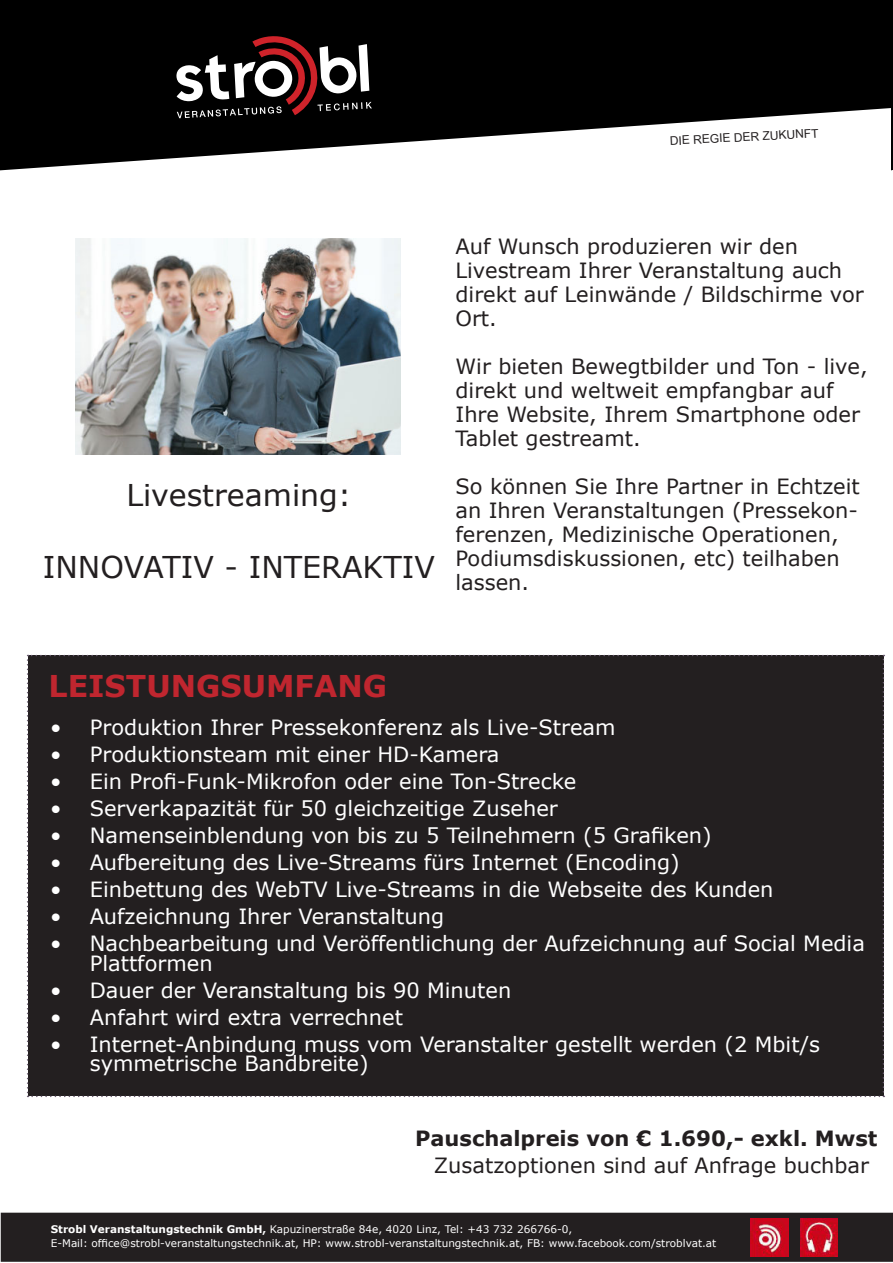
<style>
.page{position:relative;width:893px;height:1263px;background:#fff}
.page>*{position:absolute;margin:0;border:0;box-sizing:border-box;transform-origin:0 0}
.Body{font:30px "Verdana";color:#231f20}
.Head_2{font:700 30px "Verdana";color:#c0262f}
.t1{font:21px/19.5px "Verdana";color:#fff}
.t2{font:21px/24px "Verdana";color:#231f20}
.t3{font:700 21px "Verdana";color:#231f20}
.headline{font:12px "Arial Unicode MS";color:#231f20}
.t4{font:10.5px "Verdana";color:#fff}
.s1{font-weight:700}
</style>
<div class="page">
<img style="left:75px;top:238px;width:326px;height:217px">
<div style="left:27px;top:655px;width:857px;height:442px;background:#231f20"></div>
<div style="left:1px;top:1213px;width:892px;height:49px;background:#231f20"></div>
<img style="left:750px;top:1218px;width:38px;height:38px">
<img style="left:801px;top:1218px;width:37px;height:38px">
<hr style="left:892px;top:1214px;width:1px;height:49px;background:#231f20">
<svg style="left:0;top:0;width:892px;height:170px;fill:#000"></svg>
<svg style="left:176px;top:32px;width:196px;height:86px"></svg>
<img style="left:892px;top:0;width:1px;height:170px">
<p class="headline" style="left:669px;top:132px;width:150px;rotate:-3deg">DIE REGIE DER ZUKUNFT</p>
<p class="Body" style="left:126px;top:474px;width:227px">Livestreaming:</p>
<p class="Body" style="left:43px;top:546px;width:394px">INNOVATIV - INTERAKTIV</p>
<p class="t2" style="left:455px;top:234px;width:410px">Auf Wunsch produzieren wir den<br>Livestream Ihrer Veranstaltung auch direkt auf Leinwände / Bildschirme vor<br>Ort.</p>
<p class="t2" style="left:455px;top:354px;width:414px">Wir bieten Bewegtbilder und Ton - live, direkt und weltweit empfangbar auf<br>Ihre Website, Ihrem Smartphone oder<br>Tablet gestreamt.</p>
<p class="t2" style="left:455px;top:474px;width:406px">So können Sie Ihre Partner in Echtzeit an Ihren Veranstaltungen (Pressekon&shy;ferenzen, Medizinische Operationen,<br>Podiumsdiskussionen, etc) teilhaben lassen.</p>
<p class="Head_2" style="left:49px;top:665px;width:340px">LEISTUNGSUMFANG</p>
<p class="t1" style="left:50px;top:718px;width:567px">• Produktion Ihrer Pressekonferenz als Live-Stream</p>
<p class="t1" style="left:50px;top:745px;width:451px">• Produktionsteam mit einer HD-Kamera</p>
<p class="t1" style="left:50px;top:772px;width:528px">• Ein Profi-Funk-Mikrofon oder eine Ton-Strecke</p>
<p class="t1" style="left:50px;top:799px;width:509px">• Serverkapazität für 50 gleichzeitige Zuseher</p>
<p class="t1" style="left:50px;top:826px;width:663px">• Namenseinblendung von bis zu 5 Teilnehmern (5 Grafiken)</p>
<p class="t1" style="left:50px;top:853px;width:631px">• Aufbereitung des Live-Streams fürs Internet (Encoding)</p>
<p class="t1" style="left:50px;top:880px;width:725px">• Einbettung des WebTV Live-Streams in die Webseite des Kunden</p>
<p class="t1" style="left:50px;top:907px;width:396px">• Aufzeichnung Ihrer Veranstaltung</p>
<p class="t1" style="left:90px;top:934px;width:777px;text-indent:-40px">• Nachbearbeitung und Veröffentlichung der Aufzeichnung auf Social Media<br>Plattformen</p>
<p class="t1" style="left:50px;top:980px;width:463px">• Dauer der Veranstaltung bis 90 Minuten</p>
<p class="t1" style="left:50px;top:1007px;width:354px">• Anfahrt wird extra verrechnet</p>
<p class="t1" style="left:90px;top:1034px;width:732px;text-indent:-40px">• Internet-Anbindung muss vom Veranstalter gestellt werden (2 Mbit/s symmetrische Bandbreite)</p>
<p class="t3" style="left:415px;top:1123px;width:464px">Pauschalpreis von € 1.690,- exkl. Mwst</p>
<p class="t2" style="left:434px;top:1153px;width:437px">Zusatzoptionen sind auf Anfrage buchbar</p>
<p class="t4" style="left:51px;top:1221px;width:523px"><span class="s1">Strobl Veranstaltungstechnik GmbH,</span> Kapuzinerstraße 84e, 4020 Linz, Tel: +43 732 266766-0,</p>
<p class="t4" style="left:51px;top:1236px;width:667px">E-Mail: office@strobl-veranstaltungstechnik.at, HP: www.strobl-veranstaltungstechnik.at, FB: www.facebook.com/stroblvat.at</p>
</div>
